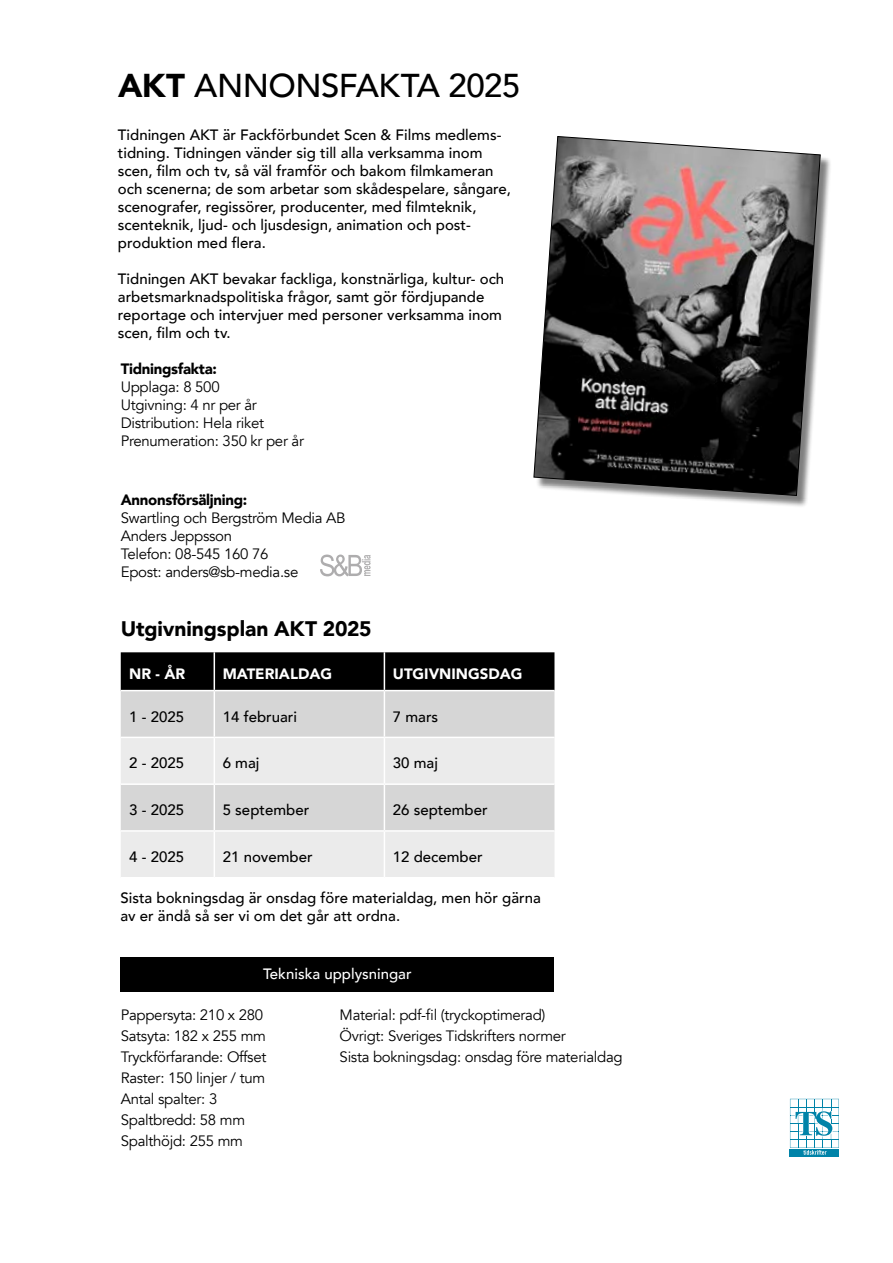
<style>
.page{position:relative;width:893px;height:1263px;background:#fff}
.page>*{position:absolute;margin:0;border:0;box-sizing:border-box;transform-origin:0 0}
.t1{font:500 33px "Avenir";letter-spacing:-.015em;color:#000}
.t2{font:900 21px "Avenir";letter-spacing:-.005em;color:#000}
.t3{font:500 15px/18px "Avenir";color:#000}
.t4{font:15px/21px "Avenir";letter-spacing:-.02em;color:#000}
.t5{font:900 15px "Avenir";letter-spacing:-.02em;color:#000}
.t6{font:900 15px "Avenir";color:#fff}
.t7{font:500 15px "Avenir";color:#fff}
.s1{font-weight:900}
</style>
<div class="page">
<div style="left:121px;top:652px;width:433px;height:38px;background:#000"></div>
<div style="left:121px;top:691px;width:433px;height:46px;background:#d6d6d6"></div>
<svg style="left:121px;top:738px;width:433px;height:139px;background:#e4e4e4"></svg>
<hr style="left:214px;top:652px;width:1px;height:38px;background:#fff">
<hr style="left:384px;top:652px;width:1px;height:38px;background:#fff">
<hr style="left:214px;top:691px;width:1px;height:46px;background:#fff">
<hr style="left:384px;top:691px;width:1px;height:46px;background:#fff">
<hr style="left:214px;top:738px;width:1px;height:45px;background:#fff">
<hr style="left:384px;top:738px;width:1px;height:45px;background:#fff">
<hr style="left:121px;top:783px;width:93px;height:2px;background:#fff">
<hr style="left:214px;top:783px;width:170px;height:2px;background:#fff">
<hr style="left:214px;top:785px;width:1px;height:45px;background:#fff">
<hr style="left:384px;top:783px;width:170px;height:2px;background:#fff">
<hr style="left:384px;top:785px;width:1px;height:45px;background:#fff">
<hr style="left:121px;top:830px;width:93px;height:2px;background:#fff">
<hr style="left:214px;top:830px;width:170px;height:2px;background:#fff">
<hr style="left:214px;top:832px;width:1px;height:45px;background:#fff">
<hr style="left:384px;top:830px;width:170px;height:2px;background:#fff">
<hr style="left:384px;top:832px;width:1px;height:45px;background:#fff">
<div style="left:120px;top:958px;width:434px;height:34px;background:#000"></div>
<div style="left:790px;top:1149px;width:49px;height:8px;background:#0083a8"></div>
<svg style="left:790px;top:1099px;width:49px;height:56px"></svg>
<svg style="left:320px;top:554px;width:51px;height:22px"></svg>
<div style="left:535px;top:138px;width:297px;height:369px;background:#000;opacity:.5"></div>
<svg style="left:533px;top:136px;width:288px;height:360px;background:#5f5959"></svg>
<h1 class="t1" style="left:118px;top:57px;width:404px"><span class="s1">AKT</span> ANNONSFAKTA 2025</h1>
<p class="t3" style="left:118px;top:125px;width:394px">Tidningen AKT är Fackförbundet Scen &amp; Films medlems&shy;tidning. Tidningen vänder sig till alla verksamma inom scen, film och tv, så väl framför och bakom filmkameran och scenerna; de som arbetar som skådespelare, sångare, scenografer, regissörer, producenter, med filmteknik, scenteknik, ljud- och ljusdesign, animation och post&shy;produktion med flera.</p>
<p class="t3" style="left:118px;top:269px;width:388px">Tidningen AKT bevakar fackliga, konstnärliga, kultur- och arbetsmarknadspolitiska frågor, samt gör fördjupande reportage och intervjuer med personer verksamma inom scen, film och tv.</p>
<p class="t5" style="left:121px;top:356px;width:98px">Tidningsfakta:</p>
<p class="t4" style="left:121px;top:378px;width:185px;line-height:18px">Upplaga: 8 500<br>Utgivning: 4 nr per år<br>Distribution: Hela riket<br>Prenumeration: 350 kr per år</p>
<p class="t5" style="left:121px;top:487px;width:128px">Annonsförsäljning:</p>
<p class="t4" style="left:121px;top:509px;width:226px;line-height:18px">Swartling och Bergström Media AB<br>Anders Jeppsson<br>Telefon: 08-545 160 76<br>Epost: anders@sb-media.se</p>
<h2 class="t2" style="left:121px;top:611px;width:252px">Utgivningsplan AKT 2025</h2>
<p class="t6" style="left:129px;top:660px;width:58px">NR - ÅR</p>
<p class="t6" style="left:223px;top:660px;width:111px">MATERIALDAG</p>
<p class="t6" style="left:393px;top:660px;width:131px">UTGIVNINGSDAG</p>
<p class="t3" style="left:129px;top:706px;width:56px">1 - 2025</p>
<p class="t3" style="left:223px;top:706px;width:76px">14 februari</p>
<p class="t3" style="left:393px;top:706px;width:47px">7 mars</p>
<p class="t3" style="left:129px;top:753px;width:56px">2 - 2025</p>
<p class="t3" style="left:223px;top:753px;width:38px">6 maj</p>
<p class="t3" style="left:393px;top:753px;width:47px">30 maj</p>
<p class="t3" style="left:129px;top:800px;width:56px">3 - 2025</p>
<p class="t3" style="left:223px;top:800px;width:88px">5 september</p>
<p class="t3" style="left:393px;top:800px;width:96px">26 september</p>
<p class="t3" style="left:129px;top:847px;width:56px">4 - 2025</p>
<p class="t3" style="left:223px;top:847px;width:91px">21 november</p>
<p class="t3" style="left:393px;top:847px;width:91px">12 december</p>
<p class="t3" style="left:120px;top:888px;width:422px">Sista bokningsdag är onsdag före materialdag, men hör gärna av er ändå så ser vi om det går att ordna.</p>
<p class="t7" style="left:263px;top:961px;width:150px">Tekniska upplysningar</p>
<p class="t4" style="left:121px;top:1004px;width:147px">Pappersyta: 210 x 280<br>Satsyta: 182 x 255 mm<br>Tryckförfarande: Offset<br>Raster: 150 linjer / tum<br>Antal spalter: 3<br>Spaltbredd: 58 mm<br>Spalthöjd: 255 mm</p>
<p class="t4" style="left:340px;top:1004px;width:284px">Material: pdf-fil (tryckoptimerad)<br>Övrigt: Sveriges Tidskrifters normer<br>Sista bokningsdag: onsdag före materialdag</p>
</div>
